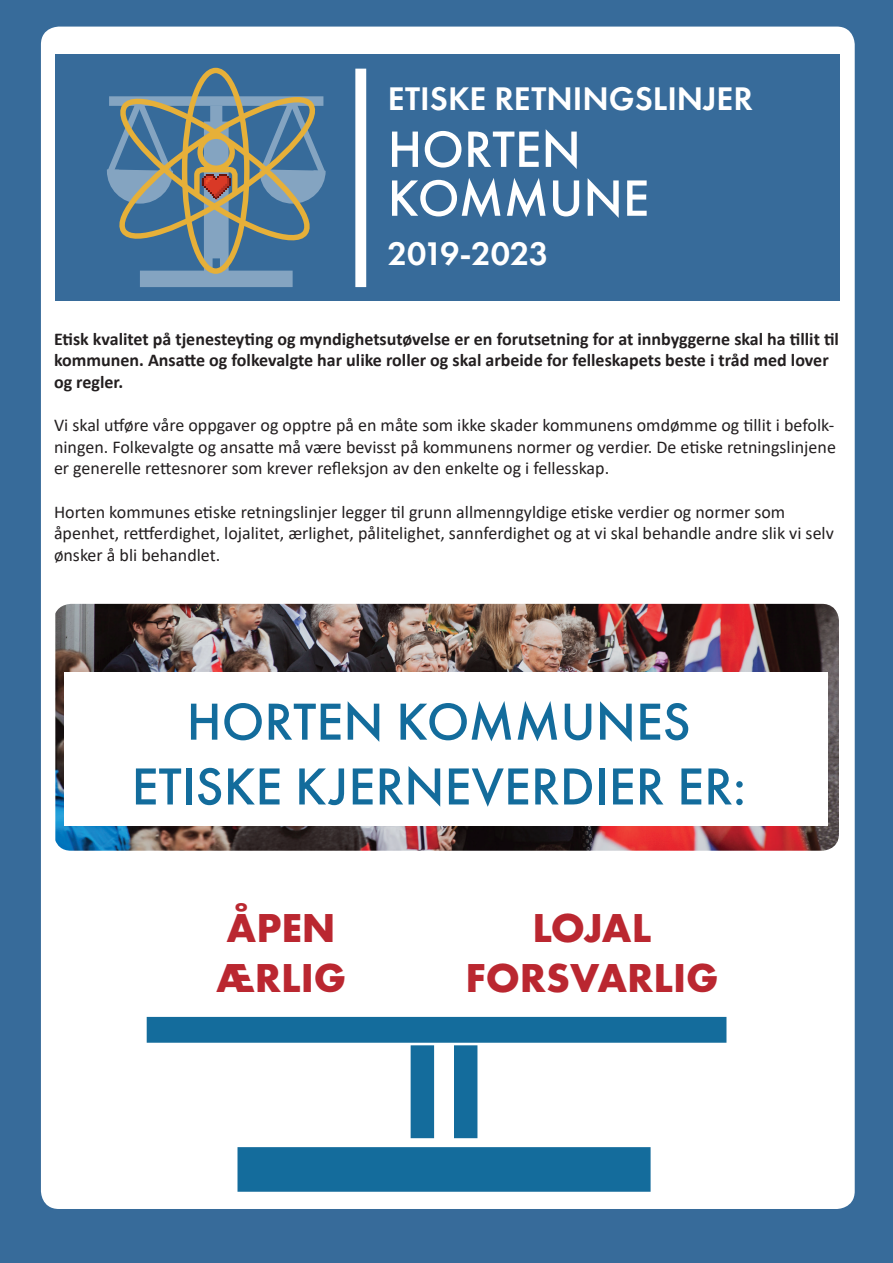
<style>
.page{position:relative;width:893px;height:1263px;background:#376b9a}
.page>*{position:absolute;margin:0;border:0;box-sizing:border-box;transform-origin:0 0}
.t1{font:500 54px/64.8px "Futura PT";color:#136c9c;text-align:center}
.t2{font:500 52.95px/48.9px "Futura PT";color:#fff}
.t3{font:700 42px/50.2px "Futura PT";color:#ba2730}
.t4{font:600 33.9px "Futura PT";color:#fff}
.t5{font:18px/21.6px "Calibri";color:#231f20;text-align:justify}
.t6{font:700 18px/21.6px "Calibri";color:#231f20}
</style>
<div class="page">
<div style="left:41px;top:27px;width:814px;height:1182px;background:#fff;border-radius:18px"></div>
<div style="left:147px;top:1017px;width:579px;height:26px;background:#146c9c"></div>
<div style="left:454px;top:1045px;width:23px;height:93px;background:#146c9c"></div>
<div style="left:411px;top:1045px;width:23px;height:93px;background:#146c9c"></div>
<div style="left:237px;top:1147px;width:414px;height:45px;background:#146c9c"></div>
<div style="left:55px;top:54px;width:785px;height:247px;background:#376b9a"></div>
<div style="left:210px;top:106px;width:12px;height:152px;background:#84a4c1"></div>
<svg style="left:220px;top:253px;width:9px;height:18px"></svg>
<svg style="left:204px;top:253px;width:9px;height:18px"></svg>
<div style="left:140px;top:271px;width:153px;height:16px;background:#84a4c1"></div>
<svg style="left:107px;top:91px;width:219px;height:162px"></svg>
<div style="left:355px;top:69px;width:11px;height:218px;background:#fff"></div>
<img style="left:55px;top:604px;width:784px;height:247px">
<div style="left:65px;top:672px;width:763px;height:154px;background:#fff"></div>
<h3 class="t4" style="left:388px;top:77px;width:367px">ETISKE RETNINGSLINJER</h3>
<h2 class="t2" style="left:388px;top:125px;width:263px">HORTEN<br>KOMMUNE</h2>
<h3 class="t4" style="left:388px;top:232px;width:162px">2019-2023</h3>
<p class="t6" style="left:54px;top:328px;width:786px">Etisk kvalitet på tjenesteyting og myndighetsutøvelse er en forutsetning for at innbyggerne skal ha tillit til kommunen. Ansatte og folkevalgte har ulike roller og skal arbeide for felleskapets beste i tråd med lover og regler.</p>
<p class="t5" style="left:54px;top:414px;width:783px">Vi skal utføre våre oppgaver og opptre på en måte som ikke skader kommunens omdømme og tillit i befolk&shy;ningen. Folkevalgte og ansatte må være bevisst på kommunens normer og verdier. De etiske retningslinjene er generelle rettesnorer som krever refleksjon av den enkelte og i fellesskap.</p>
<p class="t5" style="left:54px;top:500px;width:781px;text-align:left">Horten kommunes etiske retningslinjer legger til grunn allmenngyldige etiske verdier og normer som åpenhet, rettferdighet, lojalitet, ærlighet, pålitelighet, sannferdighet og at vi skal behandle andre slik vi selv ønsker å bli behandlet.</p>
<h1 class="t1" style="left:132px;top:689px;width:616px">HORTEN KOMMUNES<br>ETISKE KJERNEVERDIER ER:</h1>
<h3 class="t3" style="left:216px;top:902px;width:132px">ÅPEN<br>ÆRLIG</h3>
<h3 class="t3" style="left:465px;top:902px;width:255px;text-align:center">LOJAL<br>FORSVARLIG</h3>
</div>
